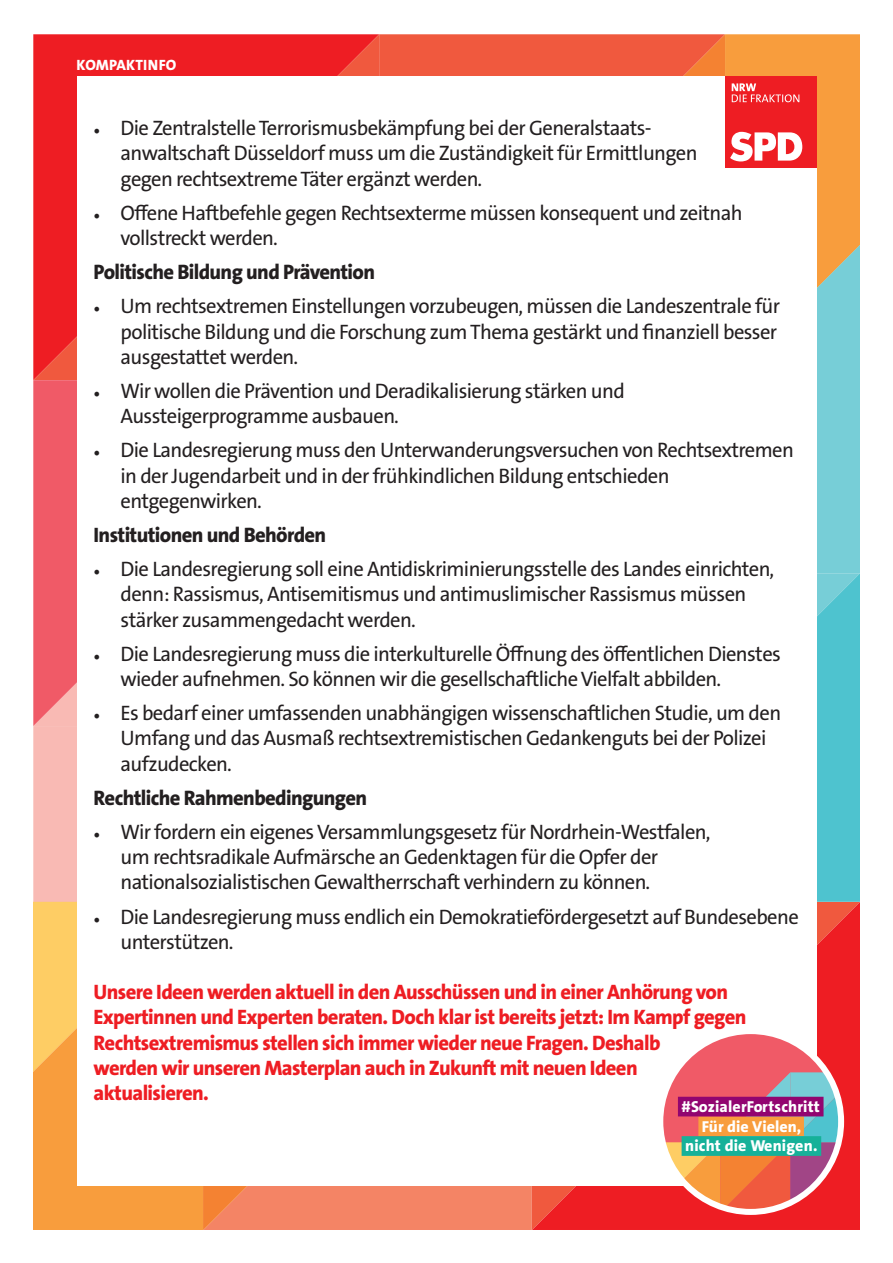
<style>
.page{position:relative;width:893px;height:1263px;background:#fff}
.page>*{position:absolute;margin:0;border:0;box-sizing:border-box;transform-origin:0 0}
.t1{font:21px/25.2px "The Sans LP5 Plain";letter-spacing:-.03em;color:#231f20}
.t2{font:21px/25.2px "The Sans LP8 Ex Bld";letter-spacing:-.03em;color:#ee1d23}
.t3{font:21px "The Sans LP8 Ex Bld";letter-spacing:-.03em;color:#231f20}
.t4{font:15.9px/19.6px "The Sans LP8 Ex Bld";letter-spacing:.01em;color:#fff;text-align:center}
.t5{font:15px "The Sans LP8 Ex Bld";letter-spacing:.01em;color:#fff}
.s1{font-family:"Minion Pro";font-size:18px}
</style>
<div class="page">
<div style="left:725px;top:34px;width:134px;height:178px;background:#f89d3d"></div>
<svg style="left:34px;top:34px;width:345px;height:346px;fill:#ee1d23"></svg>
<div style="left:34px;top:380px;width:43px;height:346px;background:#f05a67"></div>
<svg style="left:817px;top:212px;width:42px;height:33px"></svg>
<svg style="left:379px;top:34px;width:346px;height:42px;fill:#f0593e"></svg>
<div style="left:34px;top:726px;width:43px;height:176px;background:#f9bab4"></div>
<div style="left:34px;top:1105px;width:169px;height:124px;background:#f89d3d"></div>
<svg style="left:532px;top:902px;width:327px;height:327px;fill:#ee1d23"></svg>
<svg style="left:817px;top:573px;width:42px;height:329px;fill:#4ec3cf"></svg>
<svg style="left:34px;top:902px;width:43px;height:203px"></svg>
<svg style="left:203px;top:1186px;width:329px;height:43px;fill:#f48465"></svg>
<svg style="left:817px;top:245px;width:42px;height:328px;fill:#77ced7"></svg>
<div style="left:77px;top:77px;width:739px;height:1109px;background:#fff"></div>
<div style="left:660px;top:1031px;width:181px;height:181px;background:#f05a67;border-radius:50%"></div>
<svg style="left:660px;top:1072px;width:181px;height:140px"></svg>
<div style="left:657px;top:1028px;width:187px;height:187px;border:6px solid #fff;border-radius:50%"></div>
<div style="left:698px;top:1116px;width:106px;height:20px;background:#f89d3d"></div>
<div style="left:682px;top:1136px;width:139px;height:20px;background:#16b199"></div>
<div style="left:678px;top:1097px;width:145px;height:19px;background:#920570"></div>
<div style="left:725px;top:77px;width:91px;height:91px;background:#ee1d23"></div>
<svg style="left:730px;top:132px;width:72px;height:29px"></svg>
<svg style="left:732px;top:83px;width:67px;height:19px"></svg>
<p class="t5" style="left:77px;top:55px;width:101px">KOMPAKTINFO</p>
<p class="t1" style="left:121px;top:116px;width:578px;text-indent:-27px"><span class="s1">•</span> Die Zentralstelle Terrorismusbekämpfung bei der Generalstaats&shy;anwaltschaft Düsseldorf muss um die Zuständigkeit für Ermittlungen gegen rechtsextreme Täter ergänzt werden.</p>
<p class="t1" style="left:121px;top:200px;width:624px;text-indent:-27px"><span class="s1">•</span> Offene Haftbefehle gegen Rechtsexterme müssen konsequent und zeitnah vollstreckt werden.</p>
<p class="t3" style="left:94px;top:259px;width:283px">Politische Bildung und Prävention</p>
<p class="t1" style="left:121px;top:294px;width:661px;text-indent:-27px"><span class="s1">•</span> Um rechtsextremen Einstellungen vorzubeugen, müssen die Landeszentrale für politische Bildung und die Forschung zum Thema gestärkt und finanziell besser ausgestattet werden.</p>
<p class="t1" style="left:121px;top:378px;width:506px;text-indent:-27px"><span class="s1">•</span> Wir wollen die Prävention und Deradikalisierung stärken und<br>Aussteigerprogramme ausbauen.</p>
<p class="t1" style="left:121px;top:438px;width:675px;text-indent:-27px"><span class="s1">•</span> Die Landesregierung muss den Unterwanderungsversuchen von Rechtsextremen in der Jugendarbeit und in der frühkindlichen Bildung entschieden entgegenwirken.</p>
<p class="t3" style="left:94px;top:521px;width:234px">Institutionen und Behörden</p>
<p class="t1" style="left:121px;top:557px;width:655px;text-indent:-27px"><span class="s1">•</span> Die Landesregierung soll eine Antidiskriminierungsstelle des Landes einrichten, denn: Rassismus, Antisemitismus und antimuslimischer Rassismus müssen stärker zusammengedacht werden.</p>
<p class="t1" style="left:121px;top:641px;width:662px;text-indent:-27px"><span class="s1">•</span> Die Landesregierung muss die interkulturelle Öffnung des öffentlichen Dienstes wieder aufnehmen. So können wir die gesellschaftliche Vielfalt abbilden.</p>
<p class="t1" style="left:121px;top:701px;width:662px;text-indent:-27px"><span class="s1">•</span> Es bedarf einer umfassenden unabhängigen wissenschaftlichen Studie, um den<br>Umfang und das Ausmaß rechtsextremistischen Gedankenguts bei der Polizei aufzudecken.</p>
<p class="t3" style="left:94px;top:784px;width:275px">Rechtliche Rahmenbedingungen</p>
<p class="t1" style="left:121px;top:819px;width:591px;text-indent:-27px"><span class="s1">•</span> Wir fordern ein eigenes Versammlungsgesetz für Nordrhein-Westfalen, um rechtsradikale Aufmärsche an Gedenktagen für die Opfer der nationalsozialistischen Gewaltherrschaft verhindern zu können.</p>
<p class="t1" style="left:121px;top:904px;width:680px;text-indent:-27px"><span class="s1">•</span> Die Landesregierung muss endlich ein Demokratiefördergesetzt auf Bundesebene unterstützen.</p>
<p class="t2" style="left:94px;top:980px;width:654px">Unsere Ideen werden aktuell in den Ausschüssen und in einer Anhörung von Expertinnen und Experten beraten. Doch klar ist bereits jetzt: Im Kampf gegen Rechtsextremismus stellen sich immer wieder neue Fragen. Deshalb<br>werden wir unseren Masterplan auch in Zukunft mit neuen Ideen aktualisieren.</p>
<p class="t4" style="left:681px;top:1097px;width:140px">#SozialerFortschritt</p>
<p class="t4" style="left:685px;top:1116px;width:134px">Für die Vielen, nicht die Wenigen.</p>
</div>
